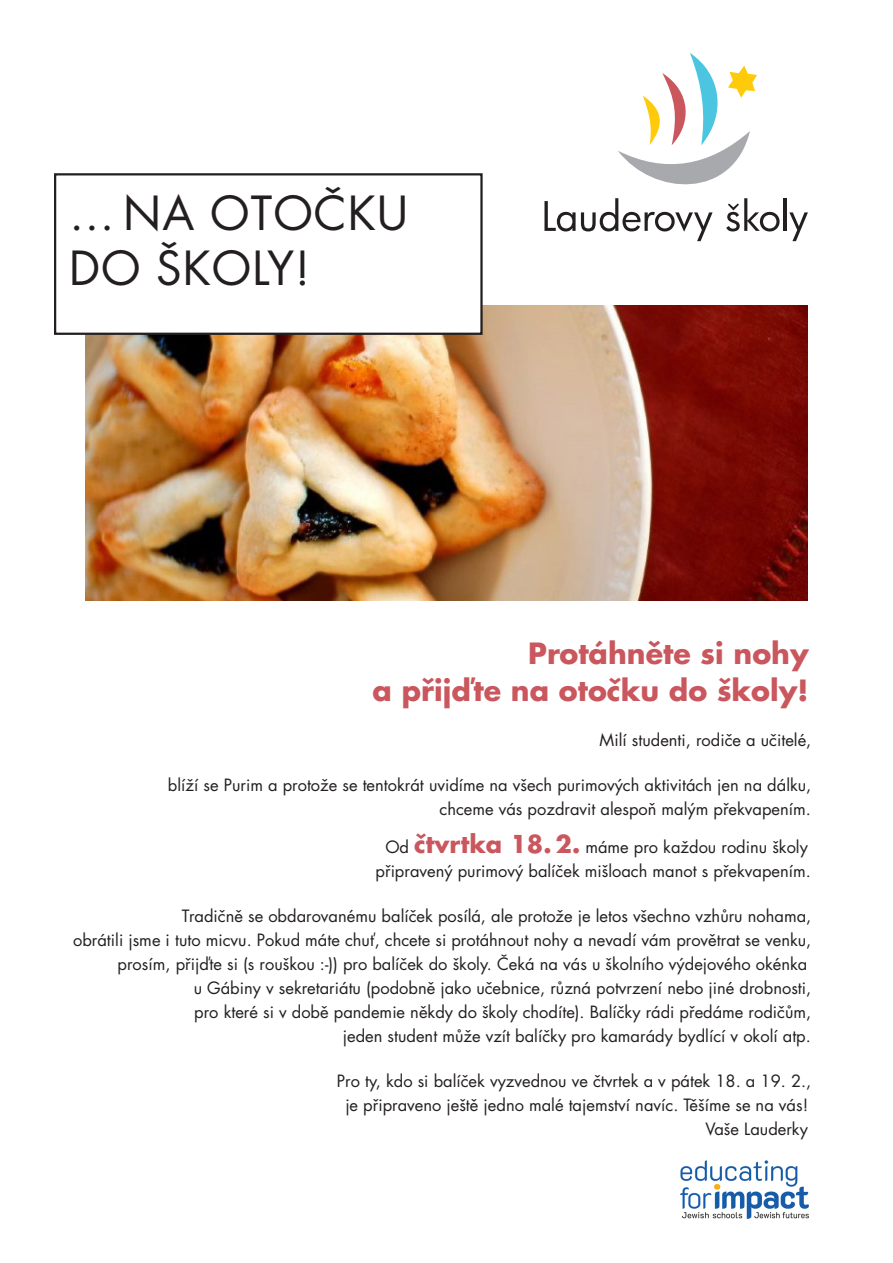
<style>
.page{position:relative;width:893px;height:1263px;background:#fff}
.page>*{position:absolute;margin:0;border:0;box-sizing:border-box;transform-origin:0 0}
.t1{font:45.75px "Futura CE Book";letter-spacing:.025em;color:#231f20}
.t2{font:700 28.5px/37.5px "Futura CE";color:#c9575d;text-align:right}
.t3{font:16.5px/24px "Futura CE Book";color:#231f20;text-align:right}
.s1{font-family:"Futura CE";font-weight:700;font-size:24px;color:#c9575d}
</style>
<div class="page">
<img style="left:680px;top:1160px;width:129px;height:59px">
<img style="left:85px;top:305px;width:723px;height:296px">
<div style="left:55px;top:174px;width:426px;height:160px;background:#fff"></div>
<div style="left:54px;top:173px;width:429px;height:162px;border:2px solid #231f20"></div>
<hr style="left:784px;top:198px;width:3px;height:33px;background:#231f20">
<svg style="left:789px;top:212px;width:19px;height:29px"></svg>
<svg style="left:544px;top:53px;width:236px;height:188px"></svg>
<h1 class="t1" style="left:69px;top:186px;width:176px">…Na otoč</h1>
<h1 class="t1" style="left:348px;top:186px;width:62px">ku</h1>
<h1 class="t1" style="left:69px;top:241px;width:243px">Do školy!</h1>
<h2 class="t2" style="left:373px;top:634px;width:438px">Protáhněte si nohy<br>a přijďte na otočku do školy!</h2>
<p class="t3" style="left:600px;top:729px;width:213px">Milí studenti, rodiče a učitelé,</p>
<p class="t3" style="left:168px;top:774px;width:645px">blíží se Purim a protože se tentokrát uvidíme na všech purimových aktivitách jen na dálku, chceme vás pozdravit alespoň malým překvapením.</p>
<p class="t3" style="left:376px;top:835px;width:437px;text-align:center">Od <span class="s1">čtvrtka 18. 2.</span> máme pro každou rodinu školy připravený purimový balíček mišloach manot s překvapením.</p>
<p class="t3" style="left:73px;top:904px;width:740px">Tradičně se obdarovanému balíček posílá, ale protože je letos všechno vzhůru nohama,<br>obrátili jsme i tuto micvu. Pokud máte chuť, chcete si protáhnout nohy a nevadí vám provětrat se venku, prosím, přijďte si (s rouškou :-)) pro balíček do školy. Čeká na vás u školního výdejového okénka<br>u Gábiny v sekretariátu (podobně jako učebnice, různá potvrzení nebo jiné drobnosti,<br>pro které si v době pandemie někdy do školy chodíte). Balíčky rádi předáme rodičům,<br>jeden student může vzít balíčky pro kamarády bydlící v okolí atp.</p>
<p class="t3" style="left:337px;top:1069px;width:476px">Pro ty, kdo si balíček vyzvednou ve čtvrtek a v pátek 18. a 19. 2., je připraveno ještě jedno malé tajemství navíc. Těšíme se na vás!<br>Vaše Lauderky</p>
</div>
